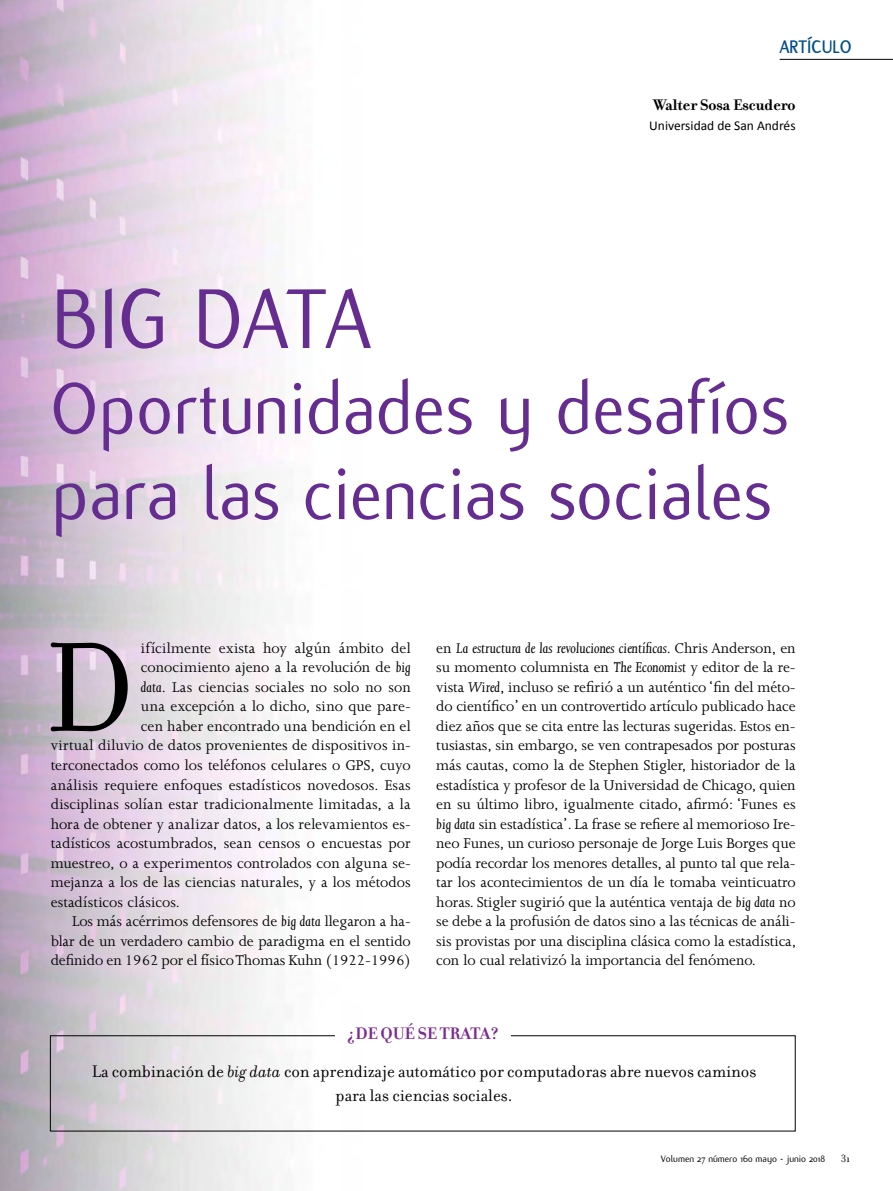
<style>
.page{position:relative;width:893px;height:1191px;background:#fff}
.page>*{position:absolute;margin:0;border:0;box-sizing:border-box;transform-origin:0 0}
.t1{font:137.1px "Filosofia";color:#000}
.t2{font:93px "Flux";color:#662d91;scale:.95 1}
.t3{font:79.5px/85.5px "Flux";color:#662d91;scale:.95 1}
.t4{font:700 19.5px "Flux";letter-spacing:.01em;color:#004e84;scale:.95 1}
.t5{font:18px/38px "Filosofia";color:#000;text-align:center}
.t6{font:700 16.5px "Filosofia";color:#000}
.t7{font:16.2px/19.5px "Joanna MT Std";color:#000;text-align:justify}
.t8{font:13.5px "Calibri";color:#000}
.t9{font:11.25px "Filosofia";color:#000}
.t10{font:10.2px "Flux";color:#000}
.s1{font-style:italic}
.s2{font-weight:700;color:#7d2a90}
</style>
<div class="page">
<img style="left:0;top:0;width:363px;height:1191px">
<div style="left:335px;top:1024px;width:175px;height:21px;background:#fff"></div>
<hr style="left:780px;top:59px;width:113px;height:1px;background:#000">
<p class="t4" style="left:780px;top:36px;width:77px">ARTÍCULO</p>
<p class="t6" style="left:653px;top:95px;width:144px">Walter Sosa Escudero</p>
<p class="t8" style="left:649px;top:117px;width:148px">Universidad de San Andrés</p>
<h2 class="t2" style="left:51px;top:268px;width:338px">BIG DATA</h2>
<h3 class="t3" style="left:51px;top:366px;width:777px">Oportunidades y desafíos para las ciencias sociales</h3>
<h1 class="t1" style="left:44px;top:612px;width:92px">D</h1>
<p class="t7" style="left:141px;top:638px;width:271px">ifícilmente exista hoy algún ámbito del</p>
<p class="t7" style="left:141px;top:658px;width:271px">conocimiento ajeno a la revolución de <span class="s1">big</span></p>
<p class="t7" style="left:141px;top:677px;width:271px"><span class="s1">data</span>. Las ciencias sociales no solo no son</p>
<p class="t7" style="left:141px;top:697px;width:271px">una excepción a lo dicho, sino que pare-</p>
<p class="t7" style="left:141px;top:716px;width:271px">cen haber encontrado una bendición en el</p>
<p class="t7" style="left:51px;top:736px;width:361px">virtual diluvio de datos provenientes de dispositivos in-</p>
<p class="t7" style="left:51px;top:755px;width:362px">terconectados como los teléfonos celulares o GPS, cuyo</p>
<p class="t7" style="left:51px;top:775px;width:361px">análisis requiere enfoques estadísticos novedosos. Esas</p>
<p class="t7" style="left:51px;top:794px;width:361px">disciplinas solían estar tradicionalmente limitadas, a la</p>
<p class="t7" style="left:51px;top:814px;width:361px">hora de obtener y analizar datos, a los relevamientos es-</p>
<p class="t7" style="left:51px;top:833px;width:361px">tadísticos acostumbrados, sean censos o encuestas por</p>
<p class="t7" style="left:51px;top:853px;width:362px">muestreo, o a experimentos controlados con alguna se-</p>
<p class="t7" style="left:51px;top:872px;width:361px">mejanza a los de las ciencias naturales, y a los métodos</p>
<p class="t7" style="left:51px;top:892px;width:131px">estadísticos clásicos.</p>
<p class="t7" style="left:72px;top:911px;width:340px">Los más acérrimos defensores de <span class="s1">big data</span> llegaron a ha-</p>
<p class="t7" style="left:51px;top:931px;width:362px">blar de un verdadero cambio de paradigma en el sentido</p>
<p class="t7" style="left:51px;top:950px;width:362px">definido en 1962 por el físico Thomas Kuhn (1922-1996)</p>
<p class="t7" style="left:436px;top:638px;width:361px">en <span class="s1">La estructura de las revoluciones científicas</span>. Chris Anderson, en su momento columnista en <span class="s1">The Economist</span> y editor de la re&shy;vista <span class="s1">Wired</span>, incluso se refirió a un auténtico ‘fin del méto&shy;do científico’ en un controvertido artículo publicado hace diez años que se cita entre las lecturas sugeridas. Estos en&shy;tusiastas, sin embargo, se ven contrapesados por posturas más cautas, como la de Stephen Stigler, historiador de la estadística y profesor de la Universidad de Chicago, quien en su último libro, igualmente citado, afirmó: ‘Funes es <span class="s1">big data</span> sin estadística’. La frase se refiere al memorioso Ire&shy;neo Funes, un curioso personaje de Jorge Luis Borges que podía recordar los menores detalles, al punto tal que rela&shy;tar los acontecimientos de un día le tomaba veinticuatro horas. Stigler sugirió que la auténtica ventaja de <span class="s1">big data</span> no se debe a la profusión de datos sino a las técnicas de análi&shy;sis provistas por una disciplina clásica como la estadística, con lo cual relativizó la importancia del fenómeno.</p>
<p class="t5" style="left:92px;top:1015px;width:666px"><span class="s2">¿DE QUÉ SE TRATA?<br></span>La combinación de <span class="s1">big data</span> con aprendizaje automático por computadoras abre nuevos caminos</p>
<p class="t5" style="left:336px;top:1077px;width:179px">para las ciencias sociales.</p>
<p class="t10" style="left:661px;top:1153px;width:166px">Volumen 27 número 160 mayo - junio 2018</p>
<p class="t9" style="left:841px;top:1152px;width:11px">31</p>
</div>
